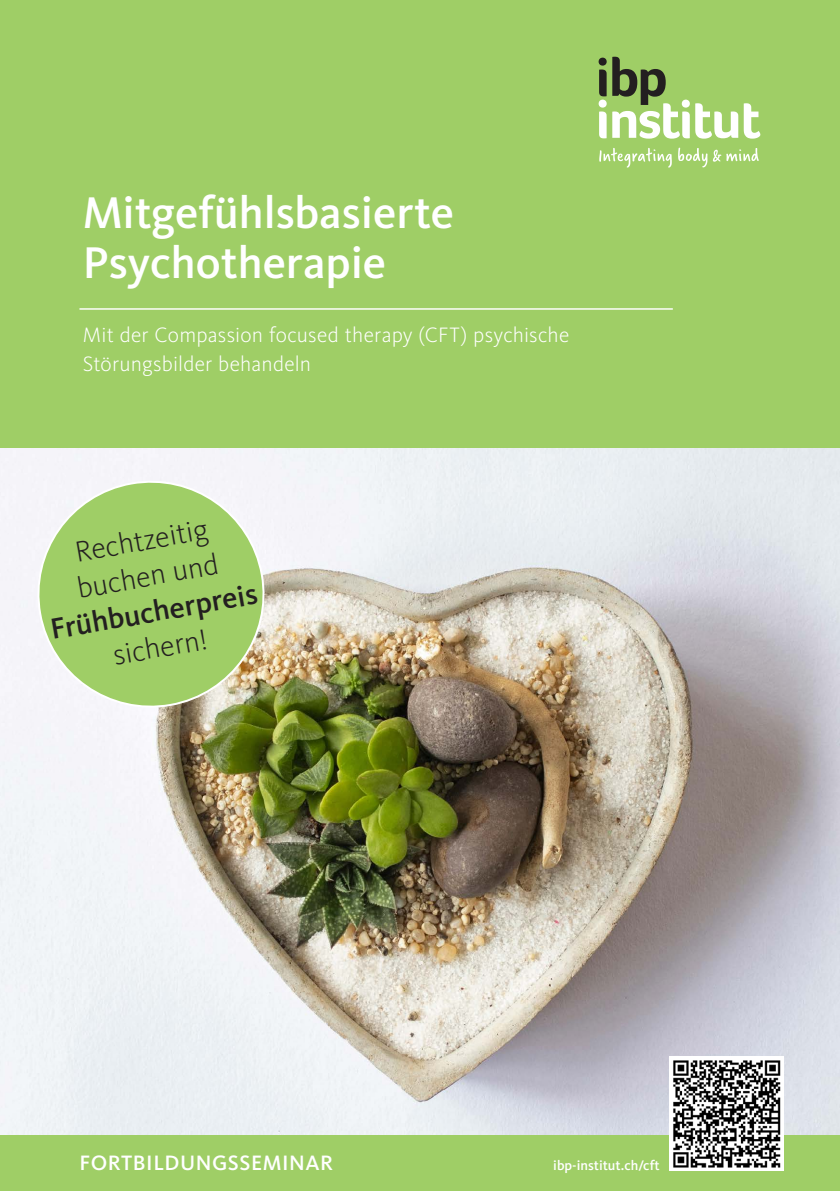
<style>
.page{position:relative;width:840px;height:1191px;background:#fff}
.page>*{position:absolute;margin:0;border:0;box-sizing:border-box;transform-origin:0 0}
.t1{font:500 46px/50px "Kievit OT";color:#fff}
.t2{font:300 30px/36px "Kievit OT";color:#231f20}
.t3{font:500 30px "Kievit OT";color:#231f20}
.t4{font:300 21.6px/29px "Kievit OT";letter-spacing:.01em;color:#fff}
.t5{font:500 21.6px "Kievit OT";letter-spacing:.025em;color:#fff}
.t6{font:500 14px "Kievit OT";color:#fff}
</style>
<div class="page">
<div style="left:0;top:0;width:839px;height:1191px;background:#9fce66"></div>
<img style="left:0;top:449px;width:839px;height:685px">
<svg style="left:599px;top:148px;width:72px;height:20px"></svg>
<svg style="left:678px;top:148px;width:80px;height:19px"></svg>
<svg style="left:743px;top:103px;width:17px;height:36px"></svg>
<svg style="left:612px;top:57px;width:125px;height:82px"></svg>
<svg style="left:598px;top:58px;width:8px;height:80px"></svg>
<hr style="left:79px;top:308px;width:593px;height:2px;background:#fff">
<svg style="left:29px;top:473px;width:243px;height:242px"></svg>
<img style="left:669px;top:1056px;width:113px;height:114px">
<h1 class="t1" style="left:83px;top:188px;width:372px">Mitgefühlsbasierte<br>Psychotherapie</h1>
<p class="t4" style="left:83px;top:321px;width:488px">Mit der Compassion focused therapy (CFT) psychische<br>Störungsbilder behandeln</p>
<h2 class="t2" style="left:68px;top:535px;width:144px;rotate:-10deg">Rechtzeitig buchen und</h2>
<h2 class="t3" style="left:48px;top:612px;width:211px;rotate:-10deg">Frühbucherpreis</h2>
<h2 class="t2" style="left:110px;top:638px;width:96px;rotate:-10deg">sichern!</h2>
<p class="t5" style="left:79px;top:1150px;width:255px">FORTBILDUNGSSEMINAR</p>
<p class="t6" style="left:553px;top:1156px;width:108px">ibp-institut.ch/cft</p>
</div>
